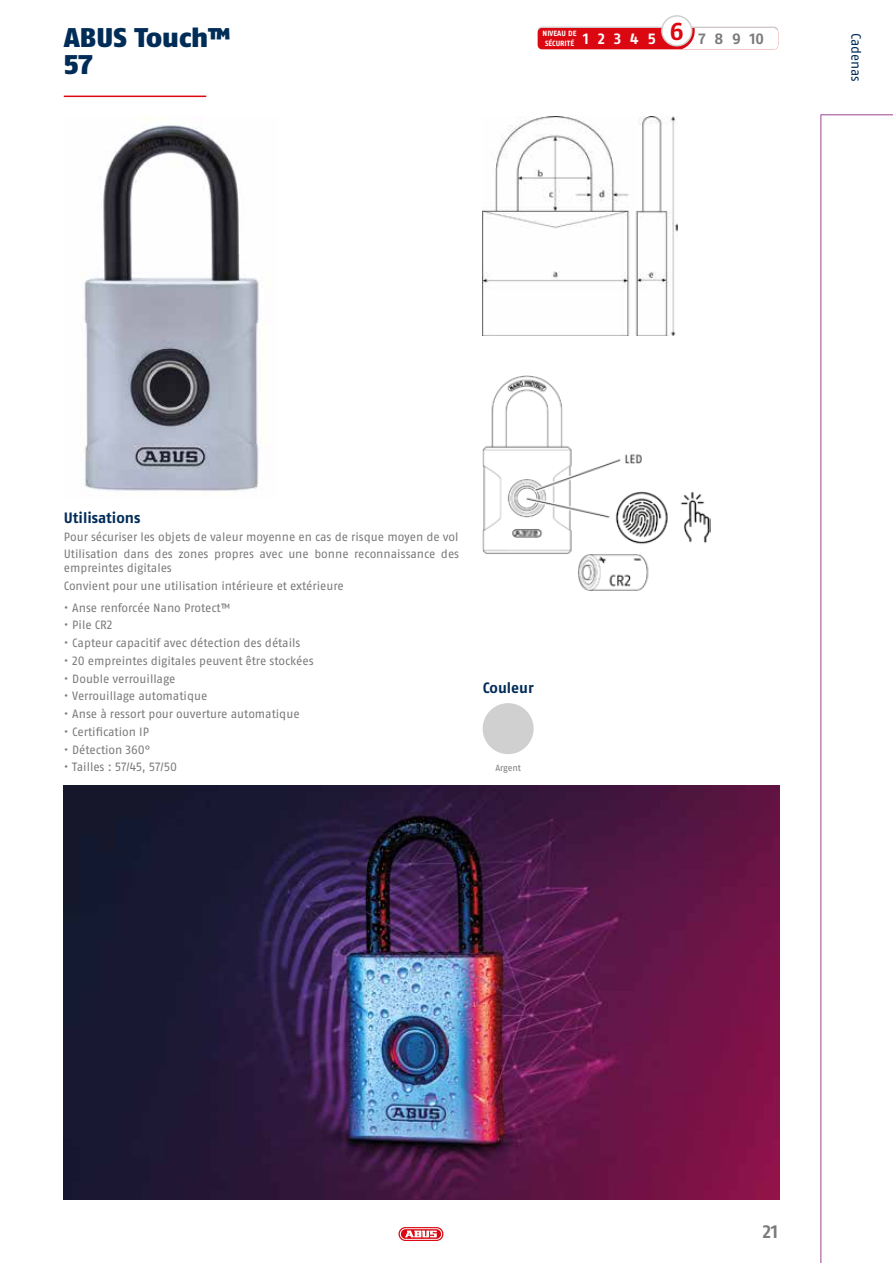
<style>
.page{position:relative;width:893px;height:1263px;background:#fff}
.page>*{position:absolute;margin:0;border:0;box-sizing:border-box;transform-origin:0 0}
.t1{font:900 27px/27px "ABUS Fago Pro";color:#002c58}
.t2{font:700 18px "ABUS Fago Pro";color:#7c7b7b}
.t3{font:700 15px "ABUS Fago Pro";color:#002c58}
.t4{font:13.5px "ABUS Fago Pro";letter-spacing:-.005em;color:#002c58}
.t5{font:12px/17.7px "ABUS Fago Pro";letter-spacing:-.005em;color:#7c7b7b}
.t6{font:9px "ABUS Fago Pro";letter-spacing:-.005em;color:#7c7b7b}
.t7{font:700 7.5px/9.9px "ABUS Fago Pro";color:#fff}
</style>
<div class="page">
<svg style="left:399px;top:1227px;width:44px;height:14px"></svg>
<svg style="left:400px;top:1228px;width:42px;height:12px"></svg>
<svg style="left:401px;top:1229px;width:40px;height:10px"></svg>
<svg style="left:405px;top:1230px;width:32px;height:7px"></svg>
<img style="left:483px;top:376px;width:228px;height:215px">
<hr style="left:64px;top:96px;width:142px;height:1px;background:#db0812">
<div style="left:483px;top:703px;width:51px;height:51px;background:#d0d0d0;border-radius:50%"></div>
<div style="left:538px;top:27px;width:240px;height:21px;background:#d2a0a2;border-radius:4px"></div>
<div style="left:538px;top:28px;width:240px;height:21px;background:#db0812;border-radius:4px"></div>
<div style="left:681px;top:28px;width:97px;height:21px;background:#fff"></div>
<div style="left:662px;top:16px;width:30px;height:30px;background:#fff;border-radius:50%"></div>
<div style="left:661px;top:15px;width:31px;height:31px;border:1px solid #d0d0d0;border-radius:50%"></div>
<img style="left:64px;top:786px;width:715px;height:413px">
<img style="left:483px;top:116px;width:195px;height:220px">
<img style="left:84px;top:116px;width:175px;height:375px">
<hr style="left:821px;top:115px;width:1px;height:1148px;background:#9c4392">
<hr style="left:821px;top:115px;width:72px;height:1px;background:#9c4392">
<h1 class="t1" style="left:64px;top:24px;width:168px">ABUS Touch™<br>57</h1>
<p class="t7" style="left:545px;top:29px;width:220px;text-indent:-2px">NIVEAU DE<br>SÉCURITÉ <sup>1</sup> <sup>2</sup> <sup>3</sup> <sup>4</sup> <sup>5</sup> <sup>6</sup> <sup>7</sup> <sup>8</sup> <sup>9</sup> <sup>10</sup></p>
<p class="t4" style="left:865px;top:33px;width:51px;rotate:90deg">Cadenas</p>
<p class="t3" style="left:64px;top:508px;width:78px">Utilisations</p>
<p class="t5" style="left:64px;top:527px;width:397px">Pour sécuriser les objets de valeur moyenne en cas de risque moyen de vol<br>Utilisation dans des zones propres avec une bonne reconnaissance des</p>
<p class="t5" style="left:64px;top:558px;width:281px">empreintes digitales<br>Convient pour une utilisation intérieure et extérieure</p>
<p class="t5" style="left:64px;top:598px;width:168px">• Anse renforcée Nano Protect™</p>
<p class="t5" style="left:64px;top:616px;width:50px">• Pile CR2</p>
<p class="t5" style="left:64px;top:634px;width:238px">• Capteur capacitif avec détection des détails</p>
<p class="t5" style="left:64px;top:651px;width:251px">• 20 empreintes digitales peuvent être stockées</p>
<p class="t5" style="left:64px;top:669px;width:113px">• Double verrouillage</p>
<p class="t5" style="left:64px;top:687px;width:145px">• Verrouillage automatique</p>
<p class="t5" style="left:64px;top:705px;width:237px">• Anse à ressort pour ouverture automatique</p>
<p class="t5" style="left:64px;top:722px;width:87px">• Certification IP</p>
<p class="t5" style="left:64px;top:740px;width:88px">• Détection 360°</p>
<p class="t5" style="left:64px;top:758px;width:115px">• Tailles : 57/45, 57/50</p>
<p class="t3" style="left:483px;top:679px;width:53px">Couleur</p>
<p class="t6" style="left:495px;top:762px;width:27px">Argent</p>
<h2 class="t2" style="left:762px;top:1221px;width:17px">21</h2>
</div>
